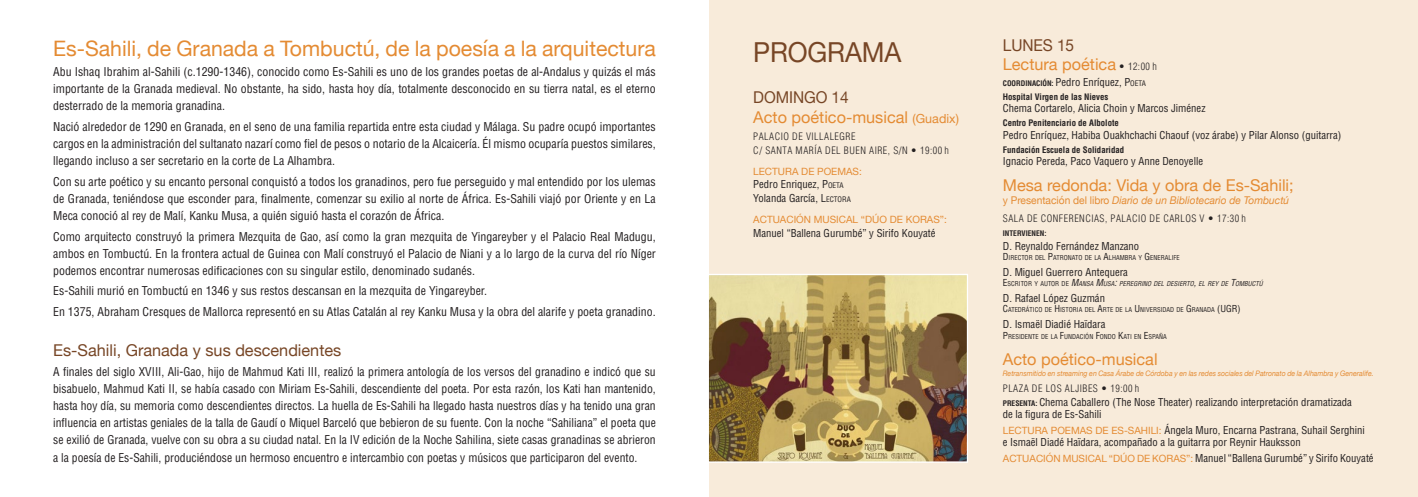
<style>
.page{position:relative;width:1418px;height:497px;background:#fff}
.page>*{position:absolute;margin:0;border:0;box-sizing:border-box;transform-origin:0 0}
.t1{font:27.5px "Helvetica Neue";letter-spacing:-.005em;color:#774626;scale:.95 1}
.t2{font:21.25px "Helvetica Neue";color:#e48b33}
.t3{font:16.25px "Helvetica Neue";color:#e48b33}
.t4{font:16.25px "Helvetica Neue";color:#774626}
.t5{font:16.25px "Helvetica Neue";color:#774626;scale:.95 1}
.t6{font:condensed 11.88px/17px "Helvetica";color:#231f20;text-align:justify}
.t7{font:condensed 10.62px "Helvetica";color:#231f20}
.t8{font:italic 10.62px "Helvetica Neue";color:#e48b33;scale:.96 1}
.t9{font:300 condensed 10px "Helvetica";letter-spacing:.05em;color:#231f20}
.t10{font:10px "Helvetica Neue";color:#e48b33}
.t11{font:700 condensed 8.75px "Helvetica";color:#231f20}
.listparagraph{font:italic 7.5px "Helvetica Neue";color:#e48b33;scale:.93 1}
.t12{font:700 condensed 7.5px "Helvetica";color:#231f20}
.t13{font:condensed 6.5px "Helvetica";color:#231f20}
.t14{font:italic condensed 6.5px "Helvetica";color:#231f20}
.s1{font-size:12.5px}
.s2{font-style:inherit}
.s3{font-size:7.38px}
.s4{font-family:"Helvetica";font-weight:300;font-stretch:condensed;font-size:10px;color:#231f20}
.s5{font-weight:700;font-size:7.5px}
.s6{font-style:normal}
.s7{font-size:9.38px}
.s8{font-style:normal;font-size:9.38px}
.s9{font-family:"Helvetica Neue";font-stretch:normal;font-size:10px;color:#e48b33}
</style>
<div class="page">
<div style="left:709px;top:0;width:708px;height:496px;background:#f8ebda"></div>
<img style="left:709px;top:274px;width:259px;height:189px">
<p class="t2" style="left:53px;top:33px;width:604px">Es-Sahili, de Granada a Tombuctú, de la poesía a la arquitectura</p>
<p class="t6" style="left:53px;top:63px;width:604px">Abu Ishaq Ibrahim al-Sahili (c.1290-1346), conocido como Es-Sahili es uno de los grandes poetas de al-Andalus y quizás el más importante de la Granada medieval. No obstante, ha sido, hasta hoy día, totalmente desconocido en su tierra natal, es el eterno desterrado de la memoria granadina.</p>
<p class="t6" style="left:53px;top:118px;width:604px">Nació alrededor de 1290 en Granada, en el seno de una familia repartida entre esta ciudad y Málaga. Su padre ocupó importantes cargos en la administración del sultanato nazarí como fiel de pesos o notario de la Alcaicería. Él mismo ocuparía puestos similares, llegando incluso a ser secretario en la corte de La Alhambra.</p>
<p class="t6" style="left:53px;top:173px;width:604px">Con su arte poético y su encanto personal conquistó a todos los granadinos, pero fue perseguido y mal entendido por los ulemas de Granada, teniéndose que esconder para, finalmente, comenzar su exilio al norte de África. Es-Sahili viajó por Oriente y en La Meca conoció al rey de Malí, Kanku Musa, a quién siguió hasta el corazón de África.</p>
<p class="t6" style="left:53px;top:227px;width:604px">Como arquitecto construyó la primera Mezquita de Gao, así como la gran mezquita de Yingareyber y el Palacio Real Madugu, ambos en Tombuctú. En la frontera actual de Guinea con Malí construyó el Palacio de Niani y a lo largo de la curva del río Níger podemos encontrar numerosas edificaciones con su singular estilo, denominado sudanés.</p>
<p class="t6" style="left:53px;top:282px;width:435px">Es-Sahili murió en Tombuctú en 1346 y sus restos descansan en la mezquita de Yingareyber.</p>
<p class="t6" style="left:53px;top:302px;width:604px">En 1375, Abraham Cresques de Mallorca representó en su Atlas Catalán al rey Kanku Musa y la obra del alarife y poeta granadino.</p>
<p class="t4" style="left:53px;top:337px;width:290px">Es-Sahili, Granada y sus descendientes</p>
<p class="t6" style="left:53px;top:363px;width:604px">A finales del siglo XVIII, Ali-Gao, hijo de Mahmud Kati III, realizó la primera antología de los versos del granadino e indicó que su bisabuelo, Mahmud Kati II, se había casado con Miriam Es-Sahili, descendiente del poeta. Por esta razón, los Kati han mantenido, hasta hoy día, su memoria como descendientes directos. La huella de Es-Sahili ha llegado hasta nuestros días y ha tenido una gran influencia en artistas geniales de la talla de Gaudí o Miquel Barceló que bebieron de su fuente. Con la noche “Sahiliana” el poeta que se exilió de Granada, vuelve con su obra a su ciudad natal. En la IV edición de la Noche Sahilina, siete casas granadinas se abrieron a la poesía de Es-Sahili, produciéndose un hermoso encuentro e intercambio con poetas y músicos que participaron del evento.</p>
<p class="t1" style="left:753px;top:32px;width:157px">PROGRAMA</p>
<p class="t5" style="left:753px;top:86px;width:102px">DOMINGO 14</p>
<p class="t3" style="left:753px;top:105px;width:207px">Acto poético-musical <span class="s1">(Guadix)</span></p>
<p class="t9" style="left:753px;top:130px;width:104px">PALACIO DE VILLALEGRE</p>
<p class="t9" style="left:753px;top:144px;width:197px">C/ SANTA MARÍA DEL BUEN AIRE, S/N • 19:00 h</p>
<p class="t10" style="left:753px;top:163px;width:110px">LECTURA DE POEMAS:</p>
<p class="t7" style="left:753px;top:177px;width:92px">Pedro Enriquez, <span class="s2">P</span><span class="s3">OETA</span></p>
<p class="t7" style="left:753px;top:191px;width:99px">Yolanda García, <span class="s2">L</span><span class="s3">ECTORA</span></p>
<p class="t10" style="left:753px;top:212px;width:195px">ACTUACIÓN MUSICAL “DÚO DE KORAS”:</p>
<p class="t7" style="left:753px;top:226px;width:184px">Manuel “Ballena Gurumbé” y Sirifo Kouyaté</p>
<p class="t5" style="left:1002px;top:33px;width:76px">LUNES 15</p>
<p class="t3" style="left:1002px;top:53px;width:155px">Lectura poética <span class="s4">• 12:00 h</span></p>
<p class="t7" style="left:1002px;top:75px;width:145px"><span class="s5">COORDINACIÓN:</span> Pedro Enríquez, <span class="s2">P</span><span class="s3">OETA</span></p>
<p class="t11" style="left:1002px;top:91px;width:107px">Hospital Virgen de las Nieves</p>
<p class="t7" style="left:1002px;top:102px;width:204px">Chema Cortarelo, Alicia Choin y Marcos Jiménez</p>
<p class="t11" style="left:1002px;top:117px;width:117px">Centro Penitenciario de Albolote</p>
<p class="t7" style="left:1002px;top:128px;width:340px">Pedro Enríquez, Habiba Ouakhchachi Chaouf (voz árabe) y Pilar Alonso (guitarra)</p>
<p class="t11" style="left:1002px;top:144px;width:123px">Fundación Escuela de Solidaridad</p>
<p class="t7" style="left:1002px;top:154px;width:202px">Ignacio Pereda, Paco Vaquero y Anne Denoyelle</p>
<p class="t3" style="left:1002px;top:173px;width:292px">Mesa redonda: Vida y obra de Es-Sahili;</p>
<p class="t8" style="left:1002px;top:192px;width:300px"><span class="s6">y Presentación del libro</span> Diario de un Bibliotecario de Tombuctú</p>
<p class="t9" style="left:1002px;top:211px;width:244px">SALA DE CONFERENCIAS, PALACIO DE CARLOS V • 17:30 h</p>
<p class="t12" style="left:1002px;top:228px;width:45px">INTERVIENEN:</p>
<p class="t7" style="left:1002px;top:239px;width:138px">D. Reynaldo Fernández Manzano</p>
<p class="t13" style="left:1002px;top:253px;width:178px"><span class="s7">D</span>IRECTOR DEL <span class="s7">P</span>ATRONATO DE LA <span class="s7">A</span>LHAMBRA Y <span class="s7">G</span>ENERALIFE</p>
<p class="t7" style="left:1002px;top:265px;width:127px">D. Miguel Guerrero Antequera</p>
<p class="t14" style="left:1002px;top:279px;width:261px"><span class="s8">E</span> <span class="s6">SCRITOR Y AUTOR DE</span> <span class="s7">M</span>ANSA <span class="s7">M</span>USA<span class="s7">:</span> PEREGRINO DEL DESIERTO<span class="s7">,</span> EL REY DE <span class="s7">T</span>OMBUCTÚ</p>
<p class="t7" style="left:1002px;top:291px;width:104px">D. Rafael López Guzmán</p>
<p class="t13" style="left:1002px;top:305px;width:239px"><span class="s7">C</span>ATEDRÁTICO DE <span class="s7">H</span> ISTORIA DEL <span class="s7">A</span>RTE DE LA <span class="s7">U</span> NIVERSIDAD DE <span class="s7">G</span>RANADA <span class="s7">(UGR)</span></p>
<p class="t7" style="left:1002px;top:317px;width:104px">D. Ismaël Diadié Haïdara</p>
<p class="t13" style="left:1002px;top:332px;width:165px"><span class="s7">P</span>RESIDENTE DE LA <span class="s7">F</span>UNDACIÓN <span class="s7">F</span>ONDO <span class="s7">K</span>ATI EN <span class="s7">E</span>SPAÑA</p>
<p class="t3" style="left:1002px;top:347px;width:156px">Acto poético-musical</p>
<p class="listparagraph" style="left:1002px;top:367px;width:400px">Retransmitido en streaming en Casa Árabe de Córdoba y en las redes sociales del Patronato de la Alhambra y Generalife.</p>
<p class="t9" style="left:1002px;top:381px;width:138px">PLAZA DE LOS ALJIBES • 19:00 h</p>
<p class="t7" style="left:1002px;top:394px;width:350px"><span class="s5">PRESENTA:</span> Chema Caballero (The Nose Theater) realizando interpretación dramatizada</p>
<p class="t7" style="left:1002px;top:406px;width:100px">de la figura de Es-Sahili</p>
<p class="t7" style="left:1002px;top:422px;width:363px"><span class="s9">LECTURA POEMAS DE ES-SAHILI:</span> Ángela Muro, Encarna Pastrana, Suhail Serghini</p>
<p class="t7" style="left:1002px;top:434px;width:299px">e Ismaël Diadé Haïdara, acompañado a la guitarra por Reynir Hauksson</p>
<p class="t7" style="left:1002px;top:450px;width:372px"><span class="s9">ACTUACIÓN MUSICAL “DÚO DE KORAS”:</span> Manuel “Ballena Gurumbé” y Sirifo Kouyaté</p>
</div>
